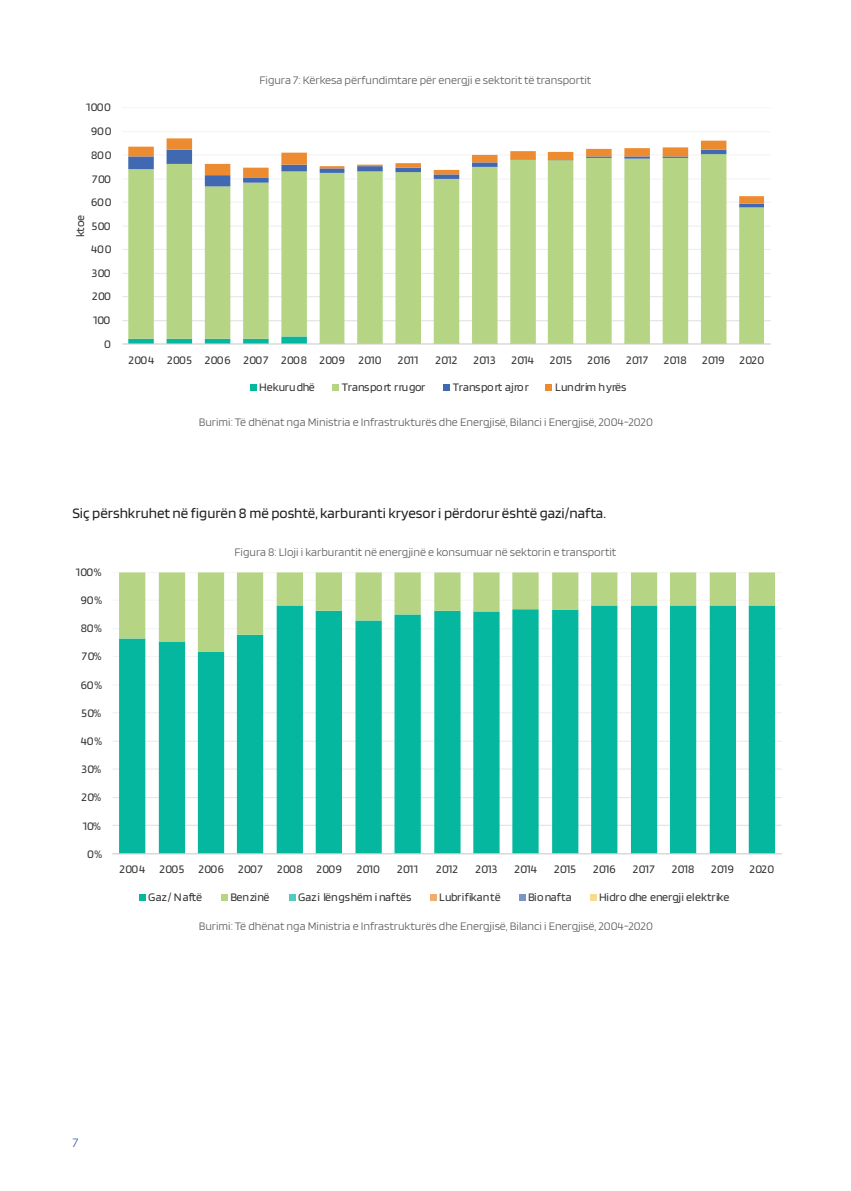
<style>
.page{position:relative;width:851px;height:1191px;background:#fff}
.page>*{position:absolute;margin:0;border:0;box-sizing:border-box;transform-origin:0 0}
.Body{font:15px "Blinker";color:#231f20}
.t1{font:200 13.5px "Blinker";color:#4069b0}
.Footnote{font:200 12px "Blinker";color:#5a5a5d}
.t2{font:12px "Blinker";letter-spacing:.01em;color:#343433}
.t3{font:12px "Blinker";letter-spacing:.05em;color:#343433}
.t4{font:12px "Blinker";letter-spacing:-.035em;color:#343433}
.t5{font:12px "Blinker";letter-spacing:.03em;color:#343433}
.t6{font:12px "Blinker";letter-spacing:-.025em;color:#343433}
</style>
<div class="page">
<svg style="left:119px;top:652px;width:655px;height:201px;fill:#05b79f"></svg>
<svg style="left:119px;top:572px;width:655px;height:80px"></svg>
<hr style="left:112px;top:853px;width:669px;height:1px;background:#cdcdcc">
<svg style="left:139px;top:894px;width:6px;height:6px"></svg>
<div style="left:221px;top:894px;width:7px;height:6px;background:#b5d585"></div>
<div style="left:288px;top:894px;width:7px;height:6px;background:#4fccbb"></div>
<div style="left:429px;top:894px;width:7px;height:6px;background:#f2ad6d"></div>
<svg style="left:519px;top:894px;width:6px;height:6px"></svg>
<div style="left:589px;top:894px;width:7px;height:6px;background:#f9db90"></div>
<svg style="left:128px;top:207px;width:635px;height:136px;fill:#b5d585"></svg>
<svg style="left:128px;top:204px;width:635px;height:3px"></svg>
<svg style="left:128px;top:138px;width:635px;height:66px"></svg>
<hr style="left:122px;top:343px;width:648px;height:1px;background:#cdcdcc">
<svg style="left:250px;top:384px;width:6px;height:6px"></svg>
<div style="left:332px;top:384px;width:7px;height:6px;background:#b5d585"></div>
<div style="left:443px;top:384px;width:7px;height:6px;background:#4069b1"></div>
<div style="left:545px;top:384px;width:7px;height:6px;background:#ed8b30"></div>
<p class="t2" style="left:86px;top:101px;width:26px">1000</p>
<p class="t2" style="left:91px;top:125px;width:22px">900</p>
<p class="t2" style="left:91px;top:149px;width:22px">800</p>
<p class="t2" style="left:92px;top:173px;width:20px">700</p>
<p class="t2" style="left:91px;top:196px;width:22px">600</p>
<p class="t2" style="left:74px;top:237px;width:24px;rotate:-90deg">ktoe</p>
<p class="t2" style="left:92px;top:220px;width:20px">500</p>
<p class="t2" style="left:91px;top:243px;width:22px">400</p>
<p class="t2" style="left:92px;top:267px;width:20px">300</p>
<p class="t2" style="left:92px;top:290px;width:20px">200</p>
<p class="t2" style="left:93px;top:314px;width:19px">100</p>
<p class="t2" style="left:104px;top:338px;width:8px">0</p>
<p class="Footnote" style="left:259px;top:74px;width:333px">Figura 7: Kërkesa përfundimtare për energji e sektorit të transportit</p>
<p class="t3" style="left:129px;top:354px;width:255px">2004 2005 2006 2007 2008 2009 2010</p>
<p class="t2" style="left:398px;top:354px;width:22px">2011</p>
<p class="t2" style="left:435px;top:354px;width:23px">2012</p>
<p class="t2" style="left:473px;top:354px;width:23px">2013</p>
<p class="t2" style="left:511px;top:354px;width:24px">2014</p>
<p class="t2" style="left:549px;top:354px;width:23px">2015</p>
<p class="t2" style="left:587px;top:354px;width:24px">2016</p>
<p class="t2" style="left:626px;top:354px;width:23px">2017</p>
<p class="t2" style="left:663px;top:354px;width:24px">2018</p>
<p class="t5" style="left:702px;top:354px;width:64px">2019 2020</p>
<p class="t2" style="left:259px;top:381px;width:57px">Hekurudhë</p>
<p class="t4" style="left:341px;top:381px;width:85px">Transport rru gor</p>
<p class="t2" style="left:452px;top:381px;width:78px">Transport ajror</p>
<p class="t2" style="left:555px;top:381px;width:73px">Lundrim hyrës</p>
<p class="Footnote" style="left:199px;top:416px;width:455px">Burimi: Të dhënat nga Ministria e Infrastrukturës dhe Energjisë, Bilanci i Energjisë, 2004-2020</p>
<p class="Body" style="left:72px;top:505px;width:535px">Siç përshkruhet në figurën 8 më poshtë, karburanti kryesor i përdorur është gazi/nafta.</p>
<p class="t2" style="left:76px;top:566px;width:27px">100%</p>
<p class="t2" style="left:81px;top:594px;width:23px">90%</p>
<p class="t2" style="left:81px;top:622px;width:23px">80%</p>
<p class="t2" style="left:82px;top:650px;width:21px">70%</p>
<p class="t2" style="left:81px;top:678px;width:23px">60%</p>
<p class="t2" style="left:82px;top:706px;width:21px">50%</p>
<p class="t2" style="left:81px;top:735px;width:23px">40%</p>
<p class="t2" style="left:82px;top:762px;width:21px">30%</p>
<p class="t2" style="left:82px;top:791px;width:21px">20%</p>
<p class="t2" style="left:83px;top:819px;width:20px">10%</p>
<p class="t2" style="left:87px;top:847px;width:17px">0%</p>
<p class="Footnote" style="left:234px;top:546px;width:383px">Figura 8: Lloji i karburantit në energjinë e konsumuar në sektorin e transportit</p>
<p class="t3" style="left:120px;top:863px;width:262px">2004 2005 2006 2007 2008 2009 2010</p>
<p class="t2" style="left:397px;top:863px;width:22px">2011</p>
<p class="t2" style="left:436px;top:863px;width:23px">2012</p>
<p class="t2" style="left:475px;top:863px;width:23px">2013</p>
<p class="t2" style="left:514px;top:863px;width:24px">2014</p>
<p class="t2" style="left:554px;top:863px;width:23px">2015</p>
<p class="t2" style="left:593px;top:863px;width:24px">2016</p>
<p class="t2" style="left:632px;top:863px;width:23px">2017</p>
<p class="t2" style="left:671px;top:863px;width:24px">2018</p>
<p class="t2" style="left:711px;top:863px;width:24px">2019</p>
<p class="t2" style="left:749px;top:863px;width:26px">2020</p>
<p class="t2" style="left:148px;top:891px;width:55px">Gaz / Naftë</p>
<p class="t6" style="left:230px;top:891px;width:40px">Benzinë</p>
<p class="t2" style="left:298px;top:891px;width:115px">Gaz i lëngshëm i naftës</p>
<p class="t2" style="left:439px;top:891px;width:63px">Lubrifikantë</p>
<p class="t2" style="left:528px;top:891px;width:45px">Bionafta</p>
<p class="t2" style="left:599px;top:891px;width:132px">Hidro dhe energji elektrike</p>
<p class="Footnote" style="left:199px;top:919px;width:455px">Burimi: Të dhënat nga Ministria e Infrastrukturës dhe Energjisë, Bilanci i Energjisë, 2004-2020</p>
<p class="t1" style="left:72px;top:1135px;width:7px">7</p>
</div>
